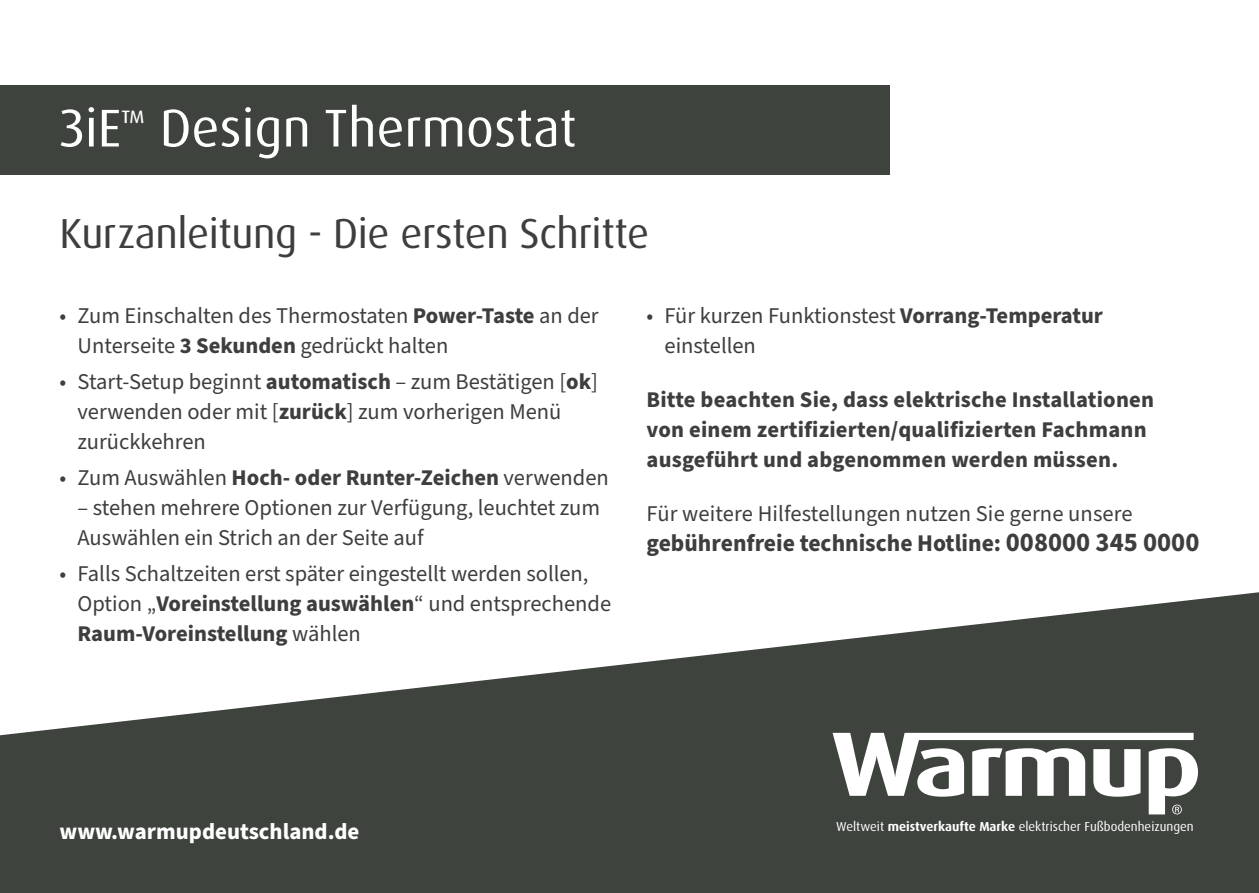
<style>
.page{position:relative;width:1259px;height:893px;background:#fff}
.page>*{position:absolute;margin:0;border:0;box-sizing:border-box;transform-origin:0 0}
.t1{font:53.1px "Dax Pro";color:#fff}
.t2{font:42px "Dax Pro";letter-spacing:-.01em;color:#3e3e3f}
.t3{font:700 24px "Source Sans Pro";color:#3e3e3f}
.t4{font:700 22.8px "Source Sans Pro";color:#fff}
.t5{font:22.5px/30px "Source Sans Pro";color:#3e3e3f}
.t6{font:700 22.5px/30px "Source Sans Pro";letter-spacing:.01em;color:#3e3e3f}
.t7{font:12.9px "Dax";color:#fff}
.s1{font-weight:700}
.s2{font-weight:400}
.s3{font-size:27px}
</style>
<div class="page">
<svg style="left:0;top:592px;width:1259px;height:301px;fill:#3e433e"></svg>
<svg style="left:832px;top:733px;width:366px;height:81px"></svg>
<div style="left:0;top:85px;width:889px;height:90px;background:#3e433e"></div>
<h1 class="t1" style="left:60px;top:94px;width:518px">3iE<sup>™</sup> Design Thermostat</h1>
<h2 class="t2" style="left:60px;top:207px;width:591px">Kurzanleitung - Die ersten Schritte</h2>
<p class="t5" style="left:78px;top:301px;width:523px;text-indent:-18px">• Zum Einschalten des Thermostaten <span class="s1">Power-Taste</span> an der<br>Unterseite <span class="s1">3 Sekunden</span> gedrückt halten</p>
<p class="t5" style="left:78px;top:367px;width:522px;text-indent:-18px">• Start-Setup beginnt <span class="s1">automatisch</span> – zum Bestätigen [<span class="s1">ok</span>] verwenden oder mit [<span class="s1">zurück</span>] zum vorherigen Menü zurückkehren</p>
<p class="t6" style="left:60px;top:463px;width:551px"><span class="s2">• Zum Auswählen</span> Hoch- oder Runter-Zeichen <span class="s2">verwenden</span></p>
<p class="t5" style="left:78px;top:493px;width:524px">– stehen mehrere Optionen zur Verfügung, leuchtet zum<br>Auswählen ein Strich an der Seite auf</p>
<p class="t5" style="left:78px;top:559px;width:535px;text-indent:-18px">• Falls Schaltzeiten erst später eingestellt werden sollen,<br>Option „<span class="s1">Voreinstellung auswählen</span>“ und entsprechende<br><span class="s1">Raum-Voreinstellung</span> wählen</p>
<p class="t5" style="left:664px;top:301px;width:440px;text-indent:-18px">• Für kurzen Funktionstest <span class="s1">Vorrang-Temperatur </span>einstellen</p>
<p class="t6" style="left:646px;top:385px;width:509px">Bitte beachten Sie, dass elektrische Installationen von einem zertifizierten/qualifizierten Fachmann ausgeführt und abgenommen werden müssen.</p>
<p class="t5" style="left:646px;top:499px;width:488px">Für weitere Hilfestellungen nutzen Sie gerne unsere</p>
<p class="t3" style="left:646px;top:527px;width:554px">gebührenfreie technische Hotline: <span class="s3">008000 345 0000</span></p>
<p class="t4" style="left:60px;top:815px;width:301px">www.warmupdeutschland.de</p>
<p class="t7" style="left:836px;top:819px;width:359px">Weltweit <span class="s1">meistverkaufte Marke</span> elektrischer Fußbodenheizungen</p>
</div>
